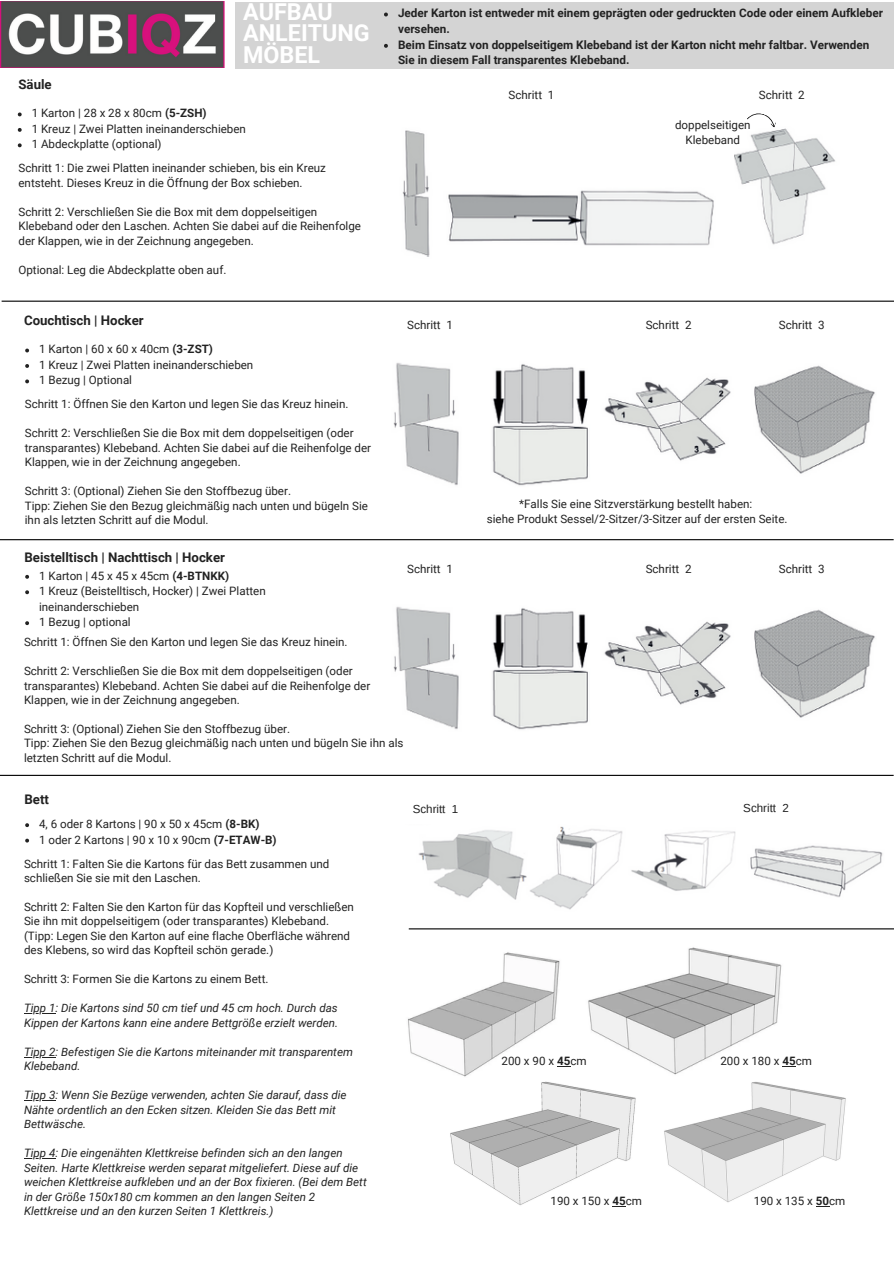
<style>
.page{position:relative;width:894px;height:1264px;background:#fff}
.page>*{position:absolute;margin:0;border:0;box-sizing:border-box;transform-origin:0 0}
.t1{font:700 23.25px/21.3px "Roboto";color:#fff}
.t2{font:700 13.2px "Roboto";color:#222}
.t3{font:700 11.7px/15.6px "Roboto";color:#222}
.t4{font:11.55px/14.5px "Roboto";color:#222}
.t5{font:italic 11.55px/14.5px "Roboto";color:#222}
.t6{font:11.55px "Arimo";color:#222}
.s1{font-weight:700}
</style>
<div class="page">
<hr style="left:24px;top:1013px;width:31px;height:1px;background:#222">
<hr style="left:24px;top:1056px;width:31px;height:1px;background:#222">
<hr style="left:24px;top:1100px;width:31px;height:1px;background:#222">
<hr style="left:24px;top:1158px;width:31px;height:1px;background:#222">
<img style="left:734px;top:128px;width:101px;height:117px">
<div style="left:235px;top:2px;width:658px;height:67px;background:#d4d4d4"></div>
<img style="left:0;top:1px;width:224px;height:67px">
<svg style="left:384px;top:13px;width:4px;height:3px"></svg>
<svg style="left:384px;top:44px;width:4px;height:4px"></svg>
<hr style="left:2px;top:300px;width:891px;height:2px;background:#000">
<hr style="left:0;top:539px;width:893px;height:1px;background:#000">
<hr style="left:0;top:774px;width:893px;height:2px;background:#000">
<hr style="left:408px;top:928px;width:485px;height:1px;background:#000">
<img style="left:402px;top:130px;width:312px;height:127px">
<img style="left:393px;top:363px;width:195px;height:123px">
<img style="left:754px;top:365px;width:121px;height:109px">
<img style="left:604px;top:377px;width:127px;height:84px">
<img style="left:393px;top:607px;width:195px;height:123px">
<img style="left:754px;top:609px;width:121px;height:109px">
<img style="left:604px;top:621px;width:127px;height:84px">
<svg style="left:747px;top:113px;width:29px;height:15px"></svg>
<img style="left:450px;top:1081px;width:186px;height:126px">
<img style="left:588px;top:947px;width:194px;height:128px">
<img style="left:664px;top:1082px;width:182px;height:125px">
<img style="left:408px;top:952px;width:152px;height:125px">
<img style="left:418px;top:826px;width:317px;height:84px">
<img style="left:750px;top:845px;width:133px;height:53px">
<svg style="left:25px;top:348px;width:4px;height:4px"></svg>
<svg style="left:25px;top:364px;width:4px;height:4px"></svg>
<svg style="left:25px;top:379px;width:4px;height:4px"></svg>
<svg style="left:25px;top:575px;width:4px;height:3px"></svg>
<svg style="left:25px;top:590px;width:4px;height:4px"></svg>
<svg style="left:25px;top:621px;width:4px;height:4px"></svg>
<svg style="left:25px;top:823px;width:4px;height:4px"></svg>
<svg style="left:25px;top:838px;width:4px;height:4px"></svg>
<svg style="left:557px;top:1066px;width:13px;height:1px"></svg>
<svg style="left:612px;top:1205px;width:13px;height:1px"></svg>
<svg style="left:815px;top:1205px;width:13px;height:1px"></svg>
<svg style="left:18px;top:112px;width:4px;height:4px"></svg>
<svg style="left:18px;top:128px;width:4px;height:4px"></svg>
<svg style="left:18px;top:143px;width:4px;height:4px"></svg>
<svg style="left:782px;top:1066px;width:13px;height:1px"></svg>
<p class="t1" style="left:243px;top:1px;width:128px">AUFBAU<br>ANLEITUNG<br>MÖBEL</p>
<p class="t3" style="left:398px;top:6px;width:486px">Jeder Karton ist entweder mit einem geprägten oder gedruckten Code oder einem Aufkleber versehen.</p>
<p class="t3" style="left:398px;top:37px;width:472px">Beim Einsatz von doppelseitigem Klebeband ist der Karton nicht mehr faltbar. Verwenden<br>Sie in diesem Fall transparentes Klebeband.</p>
<p class="t2" style="left:18px;top:76px;width:35px">Säule</p>
<p class="t4" style="left:32px;top:106px;width:176px">1 Karton | 28 x 28 x 80cm <span class="s1">(5-ZSH)</span></p>
<p class="t4" style="left:32px;top:122px;width:216px">1 Kreuz | Zwei Platten ineinanderschieben</p>
<p class="t4" style="left:32px;top:137px;width:131px">1 Abdeckplatte (optional)</p>
<p class="t4" style="left:18px;top:161px;width:309px">Schritt 1: Die zwei Platten ineinander schieben, bis ein Kreuz entsteht. Dieses Kreuz in die Öffnung der Box schieben.</p>
<p class="t4" style="left:18px;top:205px;width:344px">Schritt 2: Verschließen Sie die Box mit dem doppelseitigen<br>Klebeband oder den Laschen. Achten Sie dabei auf die Reihenfolge der Klappen, wie in der Zeichnung angegeben.</p>
<p class="t4" style="left:18px;top:263px;width:209px">Optional: Leg die Abdeckplatte oben auf.</p>
<p class="t2" style="left:24px;top:313px;width:121px">Couchtisch | Hocker</p>
<p class="t4" style="left:39px;top:342px;width:175px">1 Karton | 60 x 60 x 40cm <span class="s1">(3-ZST)</span></p>
<p class="t4" style="left:39px;top:357px;width:216px">1 Kreuz | Zwei Platten ineinanderschieben</p>
<p class="t4" style="left:39px;top:373px;width:94px">1 Bezug | Optional</p>
<p class="t4" style="left:25px;top:397px;width:325px">Schritt 1: Öffnen Sie den Karton und legen Sie das Kreuz hinein.</p>
<h2 class="t4" style="left:25px;top:426px;width:347px">Schritt 2: Verschließen Sie die Box mit dem doppelseitigen (oder transparantes) Klebeband. Achten Sie dabei auf die Reihenfolge der<br>Klappen, wie in der Zeichnung angegeben.</h2>
<p class="t4" style="left:25px;top:484px;width:268px">Schritt 3: (Optional) Ziehen Sie den Stoffbezug über.</p>
<p class="t4" style="left:25px;top:498px;width:344px">Tipp: Ziehen Sie den Bezug gleichmäßig nach unten und bügeln Sie ihn als letzten Schritt auf die Modul.</p>
<p class="t2" style="left:24px;top:550px;width:202px">Beistelltisch | Nachttisch | Hocker</p>
<p class="t4" style="left:39px;top:568px;width:191px">1 Karton | 45 x 45 x 45cm <span class="s1">(4-BTNKK)</span></p>
<p class="t4" style="left:39px;top:583px;width:228px;line-height:15.5px">1 Kreuz (Beistelltisch, Hocker) | Zwei Platten ineinanderschieben</p>
<p class="t4" style="left:39px;top:615px;width:93px">1 Bezug | optional</p>
<p class="t4" style="left:508px;top:87px;width:47px">Schritt 1</p>
<p class="t4" style="left:758px;top:87px;width:47px">Schritt 2</p>
<p class="t4" style="left:674px;top:117px;width:77px;line-height:15.5px;text-align:center">doppelseitigen<br>Klebeband</p>
<p class="t4" style="left:407px;top:317px;width:47px">Schritt 1</p>
<p class="t4" style="left:645px;top:317px;width:47px">Schritt 2</p>
<p class="t4" style="left:778px;top:317px;width:47px">Schritt 3</p>
<h2 class="t4" style="left:519px;top:496px;width:235px">*Falls Sie eine Sitzverstärkung bestellt haben:</h2>
<p class="t4" style="left:486px;top:512px;width:302px">siehe Produkt Sessel/2-Sitzer/3-Sitzer auf der ersten Seite.</p>
<p class="t4" style="left:407px;top:561px;width:47px">Schritt 1</p>
<p class="t4" style="left:645px;top:561px;width:47px">Schritt 2</p>
<p class="t4" style="left:778px;top:561px;width:47px">Schritt 3</p>
<p class="t4" style="left:24px;top:635px;width:325px">Schritt 1: Öffnen Sie den Karton und legen Sie das Kreuz hinein.</p>
<p class="t4" style="left:24px;top:664px;width:347px">Schritt 2: Verschließen Sie die Box mit dem doppelseitigen (oder transparantes) Klebeband. Achten Sie dabei auf die Reihenfolge der<br>Klappen, wie in der Zeichnung angegeben.</p>
<p class="t4" style="left:24px;top:721px;width:268px">Schritt 3: (Optional) Ziehen Sie den Stoffbezug über.</p>
<p class="t4" style="left:24px;top:736px;width:381px">Tipp: Ziehen Sie den Bezug gleichmäßig nach unten und bügeln Sie ihn als letzten Schritt auf die Modul.</p>
<p class="t2" style="left:24px;top:791px;width:26px">Bett</p>
<h2 class="t4" style="left:39px;top:816px;width:222px">4, 6 oder 8 Kartons | 90 x 50 x 45cm <span class="s1">(8-BK)</span></h2>
<p class="t4" style="left:39px;top:832px;width:239px">1 oder 2 Kartons | 90 x 10 x 90cm <span class="s1">(7-ETAW-B)</span></p>
<p class="t4" style="left:24px;top:856px;width:307px">Schritt 1: Falten Sie die Kartons für das Bett zusammen und schließen Sie sie mit den Laschen.</p>
<h1 class="t4" style="left:24px;top:899px;width:331px">Schritt 2: Falten Sie den Karton für das Kopfteil und verschließen<br>Sie ihn mit doppelseitigem (oder transparantes) Klebeband.</h1>
<p class="t4" style="left:24px;top:928px;width:327px">(Tipp: Legen Sie den Karton auf eine flache Oberfläche während des Klebens, so wird das Kopfteil schön gerade.)</p>
<p class="t4" style="left:24px;top:972px;width:246px">Schritt 3: Formen Sie die Kartons zu einem Bett.</p>
<p class="t5" style="left:24px;top:1001px;width:315px">Tipp 1: Die Kartons sind 50 cm tief und 45 cm hoch. Durch das<br>Kippen der Kartons kann eine andere Bettgröße erzielt werden.</p>
<h2 class="t5" style="left:24px;top:1044px;width:330px">Tipp 2: Befestigen Sie die Kartons miteinander mit transparentem<br>Klebeband.</h2>
<p class="t5" style="left:24px;top:1088px;width:324px">Tipp 3: Wenn Sie Bezüge verwenden, achten Sie darauf, dass die<br>Nähte ordentlich an den Ecken sitzen. Kleiden Sie das Bett mit<br>Bettwäsche.</p>
<p class="t5" style="left:24px;top:1145px;width:344px">Tipp 4: Die eingenähten Klettkreise befinden sich an den langen Seiten. Harte Klettkreise werden separat mitgeliefert. Diese auf die weichen Klettkreise aufkleben und an der Box fixieren. (Bei dem Bett in der Größe 150x180 cm kommen an den langen Seiten 2<br>Klettkreise und an den kurzen Seiten 1 Klettkreis.)</p>
<p class="t6" style="left:412px;top:802px;width:47px">Schritt 1</p>
<p class="t6" style="left:743px;top:802px;width:47px">Schritt 2</p>
<p class="t4" style="left:501px;top:1054px;width:86px">200 x 90 x <span class="s1">45</span>cm</p>
<p class="t4" style="left:720px;top:1054px;width:93px">200 x 180 x <span class="s1">45</span>cm</p>
<p class="t4" style="left:550px;top:1193px;width:93px">190 x 150 x <span class="s1">45</span>cm</p>
<p class="t4" style="left:753px;top:1193px;width:93px">190 x 135 x <span class="s1">50</span>cm</p>
</div>
